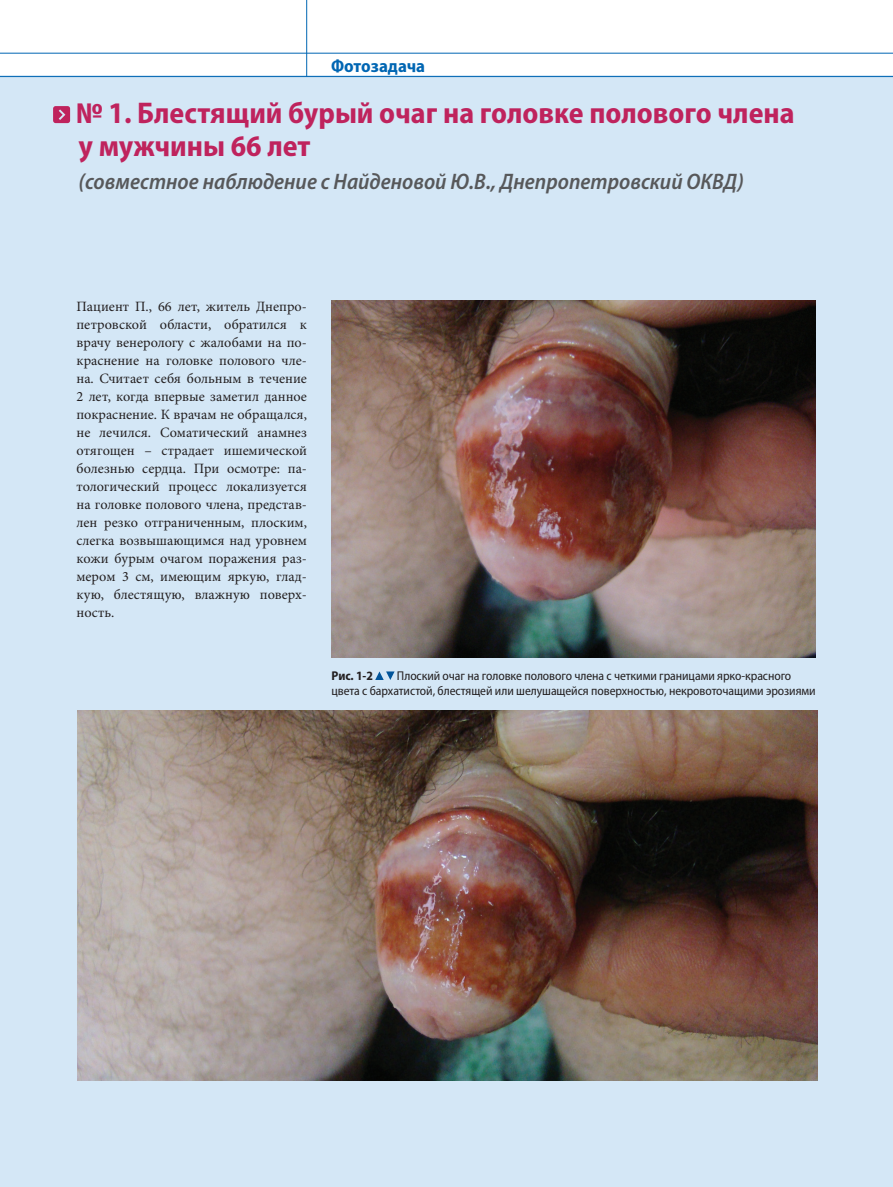
<style>
.page{position:relative;width:893px;height:1187px;background:#fff}
.page>*{position:absolute;margin:0;border:0;box-sizing:border-box;transform-origin:0 0}
.t1{font:700 semi-condensed 30px/33px "Myriad Pro";color:#bf235d}
.t2{font:italic 600 semi-condensed 22.5px "Myriad Pro";color:#57585a}
.t3{font:700 semi-condensed 18px "Myriad Pro";color:#0166b3}
.t4{font:14.25px/18px "Minion Pro";color:#231f20;text-align:justify}
.t5{font:semi-condensed 12.75px/15.3px "Myriad Pro";letter-spacing:-.005em;color:#231f20}
.t6{font:700 semi-condensed 12.75px "Myriad Pro";color:#231f20}
</style>
<div class="page">
<div style="left:0;top:76px;width:893px;height:1110px;background:#d4e7f6"></div>
<hr style="left:306px;top:0;width:1px;height:77px;background:#0166b3">
<hr style="left:0;top:76px;width:893px;height:1px;background:#0166b3">
<hr style="left:0;top:53px;width:893px;height:1px;background:#0166b3">
<svg style="left:53px;top:106px;width:17px;height:17px"></svg>
<svg style="left:375px;top:671px;width:20px;height:9px"></svg>
<img style="left:331px;top:300px;width:485px;height:357px">
<img style="left:78px;top:710px;width:739px;height:370px">
<p class="t3" style="left:331px;top:55px;width:96px">Фотозадача</p>
<h1 class="t1" style="left:76px;top:97px;width:720px">№ 1. Блестящий бурый очаг на головке полового члена у мужчины 66 лет</h1>
<h2 class="t2" style="left:79px;top:169px;width:667px">(совместное наблюдение с Найденовой Ю.В., Днепропетровский ОКВД)</h2>
<p class="t4" style="left:77px;top:297px;width:232px">Пациент П., 66 лет, житель Днепро&shy;петровской области, обратился к врачу венерологу с жалобами на по&shy;краснение на головке полового чле&shy;на. Считает себя больным в течение 2 лет, когда впервые заметил данное покраснение. К врачам не обращался, не лечился. Соматический анамнез отягощен – страдает ишемической болезнью сердца. При осмотре: па&shy;тологический процесс локализуется на головке полового члена, представ&shy;лен резко отграниченным, плоским, слегка возвышающимся над уровнем кожи бурым очагом поражения раз&shy;мером 3 см, имеющим яркую, глад&shy;кую, блестящую, влажную поверх&shy;ность.</p>
<p class="t6" style="left:332px;top:668px;width:43px">Рис. 1-2</p>
<p class="t5" style="left:332px;top:668px;width:486px;text-indent:65px">Плоский очаг на головке полового члена с четкими границами ярко-красного цвета с бархатистой, блестящей или шелушащейся поверхностью, некровоточащими эрозиями</p>
</div>
